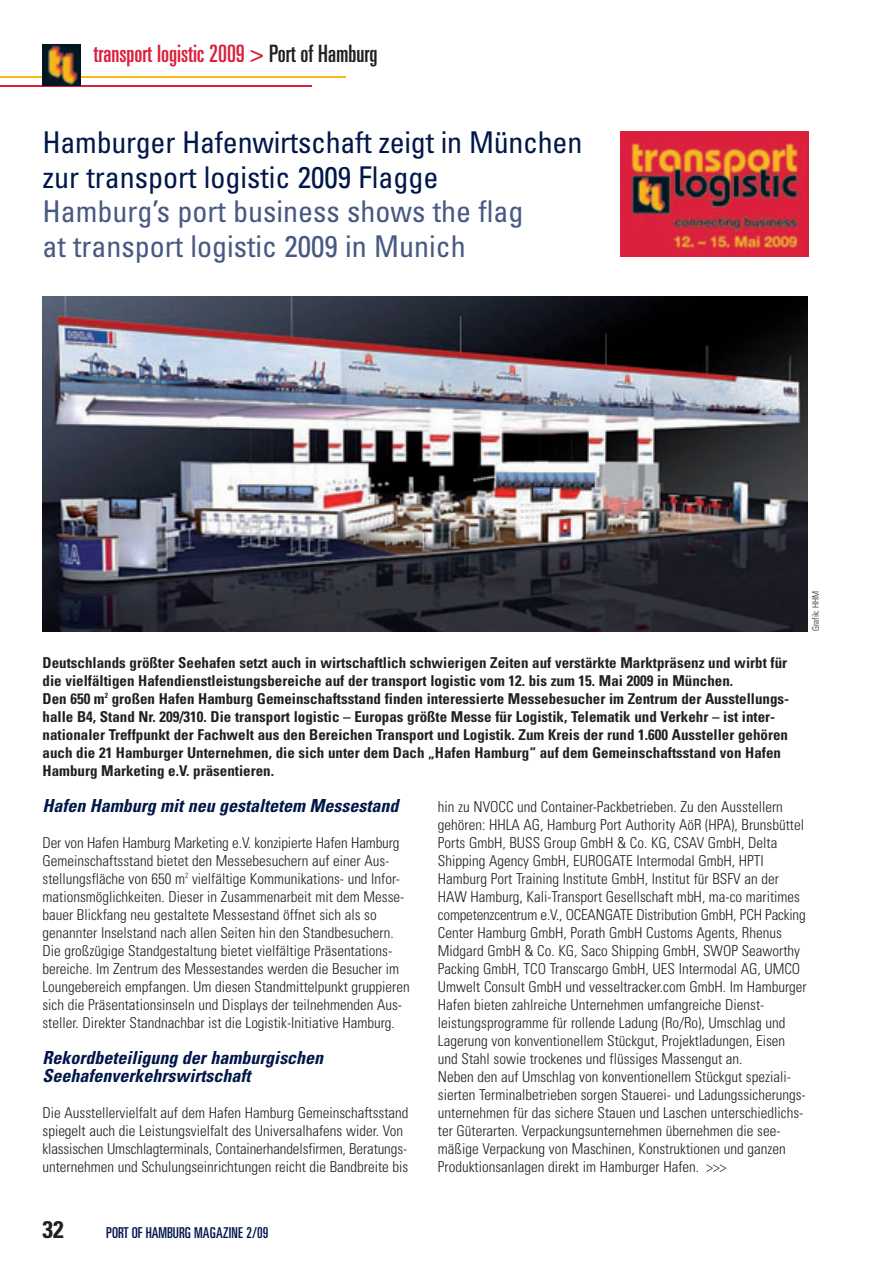
<style>
.page{position:relative;width:893px;height:1263px;background:#fff}
.page>*{position:absolute;margin:0;border:0;box-sizing:border-box;transform-origin:0 0}
.t1{font:condensed 30px/34.5px "Univers";letter-spacing:-.01em;color:#00174a}
.t2{font:condensed 30px/34.5px "Univers";color:#475983}
.t3{font:ultra-condensed 24px "Univers";color:#da1f3d}
.t4{font:700 condensed 24px "Univers";color:#231f20}
.t5{font:italic 700 condensed 18px/18px "Univers";color:#00174a}
.t6{font:300 condensed 15px/18px "Univers";color:#231f20}
.t7{font:700 condensed 15px/18px "Univers";color:#231f20}
.t8{font:ultra-condensed 15px "Univers";color:#00174a}
.t9{font:300 condensed 9px "Univers";color:#231f20}
.s1{color:#231f20}
</style>
<div class="page">
<hr style="left:0;top:76px;width:346px;height:1px;background:#fcb814">
<hr style="left:0;top:85px;width:312px;height:2px;background:#da1f3d">
<img style="left:43px;top:45px;width:38px;height:40px">
<img style="left:43px;top:296px;width:765px;height:336px">
<img style="left:621px;top:132px;width:187px;height:125px">
<h2 class="t3" style="left:94px;top:40px;width:285px">transport logistic 2009 &gt; <span class="s1">Port of Hamburg</span></h2>
<h1 class="t1" style="left:43px;top:125px;width:541px">Hamburger Hafenwirtschaft zeigt in München zur transport logistic 2009 Flagge</h1>
<h1 class="t2" style="left:43px;top:194px;width:482px">Hamburg’s port business shows the flag at transport logistic 2009 in Munich</h1>
<p class="t9" style="left:810px;top:631px;width:42px;rotate:-90deg">Grafik: HHM</p>
<p class="t7" style="left:43px;top:653px;width:748px">Deutschlands größter Seehafen setzt auch in wirtschaftlich schwierigen Zeiten auf verstärkte Marktpräsenz und wirbt für die vielfältigen Hafendienstleistungsbereiche auf der transport logistic vom 12. bis zum 15. Mai 2009 in München.<br>Den 650 m<sup>2</sup> großen Hafen Hamburg Gemeinschaftsstand finden interessierte Messebesucher im Zentrum der Ausstellungs&shy;halle B4, Stand Nr. 209/310. Die transport logistic – Europas größte Messe für Logistik, Telematik und Verkehr – ist inter - nationaler Treffpunkt der Fachwelt aus den Bereichen Transport und Logistik. Zum Kreis der rund 1.600 Aussteller gehören auch die 21 Hamburger Unternehmen, die sich unter dem Dach „Hafen Hamburg“ auf dem Gemeinschaftsstand von Hafen Hamburg Marketing e.V. präsentieren.</p>
<p class="t5" style="left:43px;top:796px;width:357px">Hafen Hamburg mit neu gestaltetem Messestand</p>
<p class="t6" style="left:42px;top:833px;width:369px">Der von Hafen Hamburg Marketing e.V. konzipierte Hafen Hamburg Gemeinschaftsstand bietet den Messebesuchern auf einer Aus - stellungsfläche von 650 m<sup>2</sup> vielfältige Kommunikations- und Infor&shy;mationsmöglichkeiten. Dieser in Zusammenarbeit mit dem Messe&shy;bauer Blickfang neu gestaltete Messestand öffnet sich als so genannter Inselstand nach allen Seiten hin den Standbesuchern.<br>Die großzügige Standgestaltung bietet vielfältige Präsentations&shy;bereiche. Im Zentrum des Messestandes werden die Besucher im Loungebereich empfangen. Um diesen Standmittelpunkt gruppieren sich die Präsentationsinseln und Displays der teilnehmenden Aus&shy;steller. Direkter Standnachbar ist die Logistik-Initiative Hamburg.</p>
<p class="t5" style="left:43px;top:1048px;width:282px">Rekordbeteiligung der hamburgischen<br>Seehafenverkehrswirtschaft</p>
<p class="t6" style="left:42px;top:1103px;width:368px">Die Ausstellervielfalt auf dem Hafen Hamburg Gemeinschaftsstand spiegelt auch die Leistungsvielfalt des Universalhafens wider. Von klassischen Umschlagterminals, Containerhandelsfirmen, Beratungs&shy;unternehmen und Schulungseinrichtungen reicht die Bandbreite bis</p>
<p class="t6" style="left:438px;top:797px;width:370px">hin zu NVOCC und Container-Packbetrieben. Zu den Ausstellern<br>ge hören: HHLA AG, Hamburg Port Authority AöR (HPA), Brunsbüttel Ports GmbH, BUSS Group GmbH &amp; Co. KG, CSAV GmbH, Delta Shipping Agency GmbH, EUROGATE Intermodal GmbH, HPTI Hamburg Port Training Institute GmbH, Institut für BSFV an der HAW Hamburg, Kali-Transport Gesellschaft mbH, ma-co maritimes competenzcentrum e.V., OCEANGATE Distribution GmbH, PCH Packing Center Hamburg GmbH, Porath GmbH Customs Agents, Rhenus Midgard GmbH &amp; Co. KG, Saco Shipping GmbH, SWOP Seaworthy Packing GmbH, TCO Transcargo GmbH, UES Intermodal AG, UMCO Umwelt Consult GmbH und vesseltracker.com GmbH. Im Hamburger Hafen bieten zahlreiche Unternehmen umfangreiche Dienst - leistungsprogramme für rollende Ladung (Ro/Ro), Umschlag und Lagerung von konventionellem Stück gut, Projektladungen, Eisen und Stahl sowie trockenes und flüssiges Massengut an.<br>Neben den auf Umschlag von konventionellem Stückgut speziali&shy;sierten Terminalbetrieben sorgen Stauerei- und Ladungssicherungs - unternehmen für das sichere Stauen und Laschen unterschiedlichs&shy;ter Güterarten. Verpackungsunternehmen übernehmen die see&shy;mäßige Verpackung von Maschinen, Konstruktionen und ganzen Produktionsanlagen direkt im Hamburger Hafen. &gt;&gt;&gt;</p>
<h2 class="t4" style="left:43px;top:1214px;width:23px">32</h2>
<p class="t8" style="left:106px;top:1224px;width:164px">PORT OF HAMBURG MAGAZINE 2/09</p>
</div>
